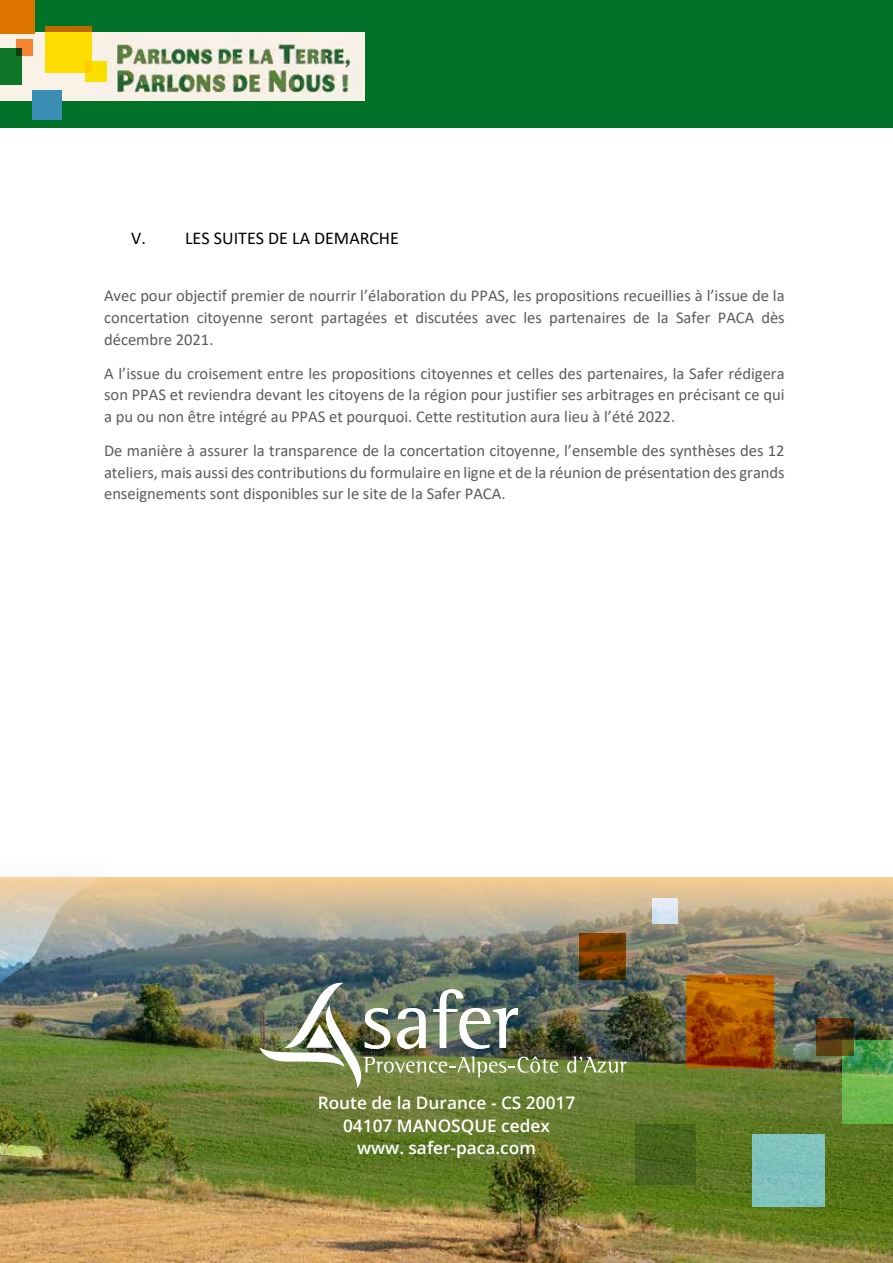
<style>
.page{position:relative;width:893px;height:1263px;background:#fff}
.page>*{position:absolute;margin:0;border:0;box-sizing:border-box;transform-origin:0 0}
.t1{font:18px "Calibri";color:#000}
.t2{font:600 17.25px/22.5px "Open Sans";color:#fff;text-align:center}
.t3{font:16.5px/21.8px "Calibri";color:#5c5c5b;text-align:justify}
</style>
<div class="page">
<div style="left:0;top:0;width:893px;height:128px;background:#007329"></div>
<img style="left:0;top:33px;width:365px;height:68px">
<div style="left:0;top:48px;width:22px;height:36px;background:#107627"></div>
<div style="left:85px;top:61px;width:21px;height:21px;background:#fadf00"></div>
<div style="left:32px;top:90px;width:30px;height:30px;background:#3b8fb5"></div>
<div style="left:0;top:0;width:34px;height:33px;background:#dd7500"></div>
<svg style="left:45px;top:27px;width:47px;height:46px;background:#f6d000"></svg>
<svg style="left:16px;top:39px;width:17px;height:17px"></svg>
<img style="left:0;top:878px;width:893px;height:385px">
<img style="left:0;top:877px;width:138px;height:302px">
<svg style="left:842px;top:1040px;width:51px;height:83px;background:#5fab4d"></svg>
<svg style="left:635px;top:1125px;width:60px;height:60px;background:#47631c"></svg>
<svg style="left:653px;top:898px;width:25px;height:25px"></svg>
<div style="left:752px;top:1135px;width:72px;height:72px;background:#7fc2bd"></div>
<svg style="left:579px;top:933px;width:47px;height:47px;background:#6c3800"></svg>
<svg style="left:686px;top:975px;width:87px;height:92px;background:#a84f00"></svg>
<svg style="left:816px;top:1018px;width:37px;height:37px"></svg>
<svg style="left:567px;top:1056px;width:59px;height:17px"></svg>
<img style="left:259px;top:980px;width:299px;height:108px">
<p class="t1" style="left:131px;top:225px;width:269px">V. LES SUITES DE LA DEMARCHE</p>
<p class="t3" style="left:104px;top:285px;width:682px">Avec pour objectif premier de nourrir l’élaboration du PPAS, les propositions recueillies à l’issue de la concertation citoyenne seront partagées et discutées avec les partenaires de la Safer PACA dès décembre 2021.</p>
<p class="t3" style="left:104px;top:362px;width:682px">A l’issue du croisement entre les propositions citoyennes et celles des partenaires, la Safer rédigera son PPAS et reviendra devant les citoyens de la région pour justifier ses arbitrages en précisant ce qui a pu ou non être intégré au PPAS et pourquoi. Cette restitution aura lieu à l’été 2022.</p>
<p class="t3" style="left:104px;top:439px;width:682px">De manière à assurer la transparence de la concertation citoyenne, l’ensemble des synthèses des 12 ateliers, mais aussi des contributions du formulaire en ligne et de la réunion de présentation des grands enseignements sont disponibles sur le site de la Safer PACA.</p>
<p class="t2" style="left:318px;top:1091px;width:259px">Route de la Durance - CS 20017<br>04107 MANOSQUE cedex www. safer-paca.com</p>
</div>
